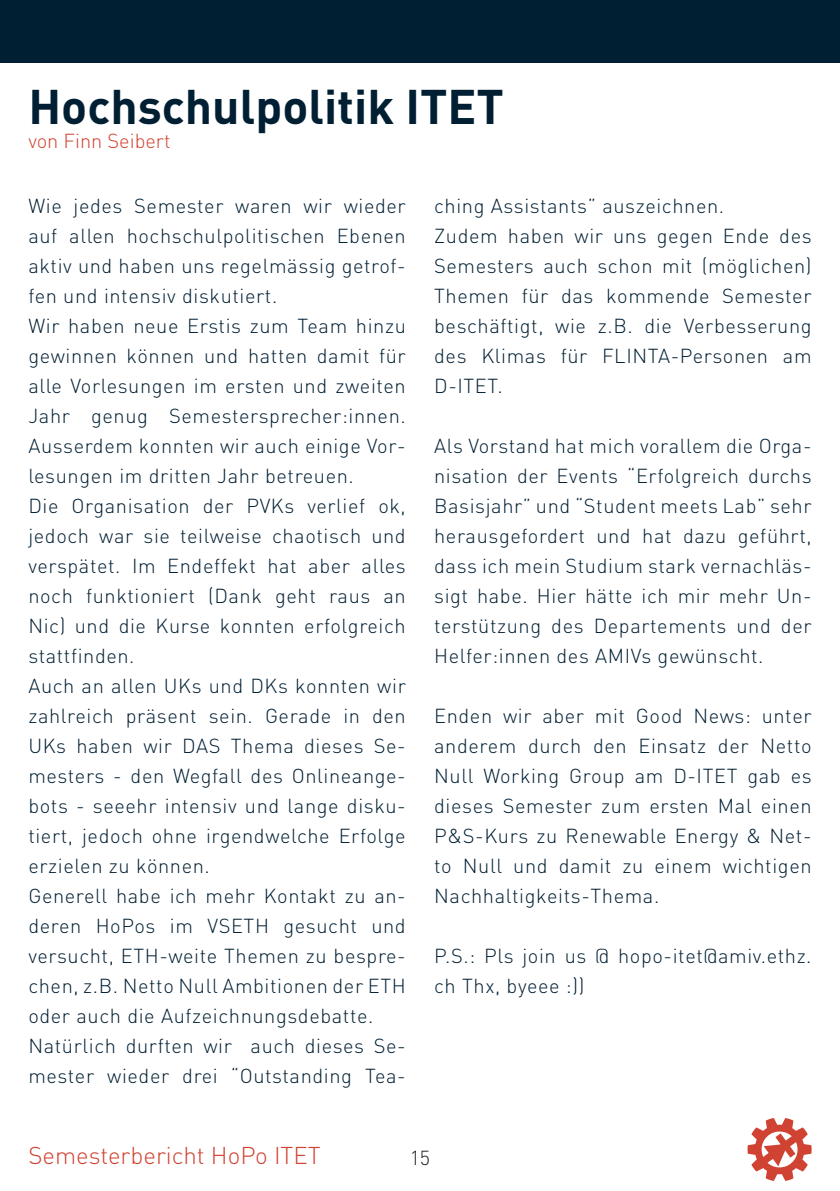
<style>
.page{position:relative;width:840px;height:1191px;background:#fff}
.page>*{position:absolute;margin:0;border:0;box-sizing:border-box;transform-origin:0 0}
.Absatzformat_1{font:700 48px "DIN Pro";color:#001f33}
.Absatzformat_1-2{font:300 24px "DIN Pro";color:#d04231}
.Fliesstext{font:300 20px/30px "DIN Pro";letter-spacing:.03em;color:#001f33;text-align:justify}
.Absatzformat_1-3{font:300 20px "DIN Pro";color:#d04231}
.t1{font:300 20px "DIN Pro";color:#231f20}
</style>
<div class="page">
<svg style="left:747px;top:1118px;width:64px;height:63px"></svg>
<div style="left:0;top:0;width:839px;height:63px;background:#001f33"></div>
<p class="Absatzformat_1" style="left:28px;top:74px;width:477px">Hochschulpolitik ITET</p>
<p class="Absatzformat_1-3" style="left:28px;top:127px;width:144px">von Finn Seibert</p>
<p class="Fliesstext" style="left:28px;top:190px;width:379px">Wie jedes Semester waren wir wieder auf allen hochschulpolitischen Ebenen aktiv und haben uns regelmässig getrof&shy;fen und intensiv diskutiert.</p>
<p class="Fliesstext" style="left:28px;top:310px;width:379px">Wir haben neue Erstis zum Team hinzu gewinnen können und hatten damit für alle Vorlesungen im ersten und zweiten Jahr genug Semestersprecher:innen.<br>Ausserdem konnten wir auch einige Vor&shy;lesungen im dritten Jahr betreuen.</p>
<p class="Fliesstext" style="left:28px;top:490px;width:379px">Die Organisation der PVKs verlief ok, jedoch war sie teilweise chaotisch und verspätet. Im Endeffekt hat aber alles noch funktioniert (Dank geht raus an Nic) und die Kurse konnten erfolgreich stattfinden.</p>
<p class="Fliesstext" style="left:28px;top:670px;width:379px">Auch an allen UKs und DKs konnten wir zahlreich präsent sein. Gerade in den UKs haben wir DAS Thema dieses Se&shy;mesters - den Wegfall des Onlineange&shy;bots - seeehr intensiv und lange disku&shy;tiert, jedoch ohne irgendwelche Erfolge erzielen zu können.</p>
<p class="Fliesstext" style="left:28px;top:880px;width:379px">Generell habe ich mehr Kontakt zu an&shy;deren HoPos im VSETH gesucht und versucht, ETH-weite Themen zu bespre&shy;chen, z.B. Netto Null Ambitionen der ETH oder auch die Aufzeichnungsdebatte.</p>
<p class="Fliesstext" style="left:28px;top:1030px;width:379px">Natürlich durften wir auch dieses Se&shy;mester wieder drei “Outstanding Tea-</p>
<p class="Fliesstext" style="left:434px;top:190px;width:291px">ching Assistants” auszeichnen.</p>
<p class="Fliesstext" style="left:434px;top:220px;width:379px">Zudem haben wir uns gegen Ende des Semesters auch schon mit (möglichen)<br>Themen für das kommende Semester beschäftigt, wie z.B. die Verbesserung des Klimas für FLINTA-Personen am D-ITET.</p>
<p class="Fliesstext" style="left:434px;top:430px;width:379px">Als Vorstand hat mich vorallem die Orga&shy;nisation der Events “Erfolgreich durchs Basisjahr” und “Student meets Lab” sehr herausgefordert und hat dazu geführt, dass ich mein Studium stark vernachläs&shy;sigt habe. Hier hätte ich mir mehr Un&shy;terstützung des Departements und der Helfer:innen des AMIVs gewünscht.</p>
<p class="Fliesstext" style="left:434px;top:700px;width:379px">Enden wir aber mit Good News: unter anderem durch den Einsatz der Netto Null Working Group am D-ITET gab es dieses Semester zum ersten Mal einen P&amp;S-Kurs zu Renewable Energy &amp; Net&shy;to Null und damit zu einem wichtigen Nachhaltigkeits-Thema.</p>
<p class="Fliesstext" style="left:434px;top:940px;width:378px">P.S.: Pls join us @ hopo-itet@amiv.ethz. ch Thx, byeee :))</p>
<p class="Absatzformat_1-2" style="left:28px;top:1139px;width:294px">Semesterbericht HoPo ITET</p>
<p class="t1" style="left:409px;top:1143px;width:22px">15</p>
</div>
